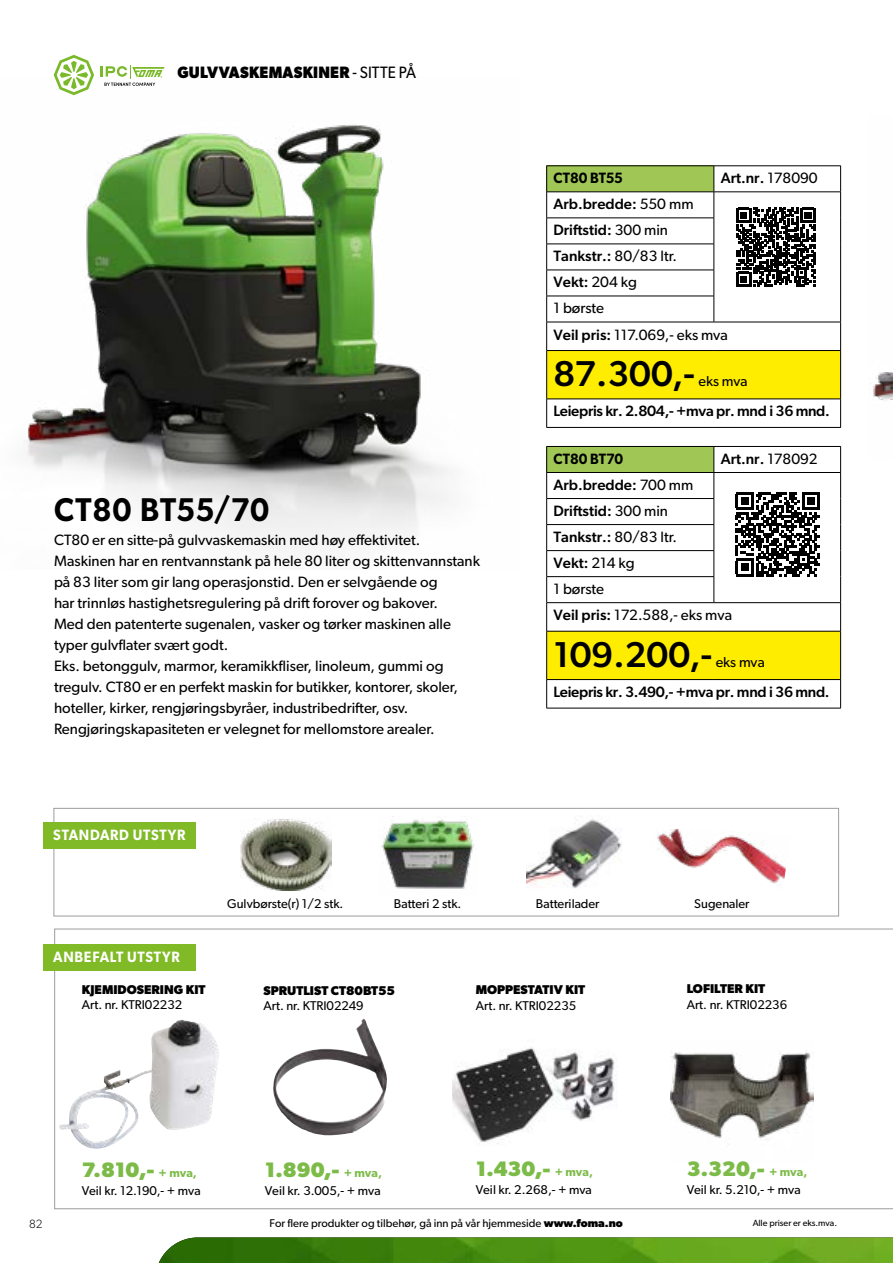
<style>
.page{position:relative;width:893px;height:1263px;background:#fff}
.page>*{position:absolute;margin:0;border:0;box-sizing:border-box;transform-origin:0 0}
.t1{font:500 36px "Gibson";color:#000}
.t2{font:600 33px "Gibson";letter-spacing:.025em;color:#000;scale:.93 1}
.t3{font:700 21px "Gibson";color:#7cbb48}
.t4{font:700 16.5px "Gibson";letter-spacing:.015em;color:#000;scale:.93 1}
.t5{font:15px/26.1px "Gibson";color:#000}
.t6{font:500 15px "Gibson";letter-spacing:-.02em;color:#000}
.t7{font:600 15px "Gibson";letter-spacing:.045em;color:#fff;scale:.93 1}
.t8{font:600 15px "Gibson";color:#000;scale:.93 1}
.t9{font:14.4px "Gibson";color:#000}
.t10{font:12.75px "Gibson";color:#000}
.t11{font:700 12.75px "Gibson";color:#000}
.t12{font:300 12px "Gibson";color:#000}
.t13{font:11.25px "Gibson";color:#000}
.t14{font:9px "Gibson";color:#000}
.s1{font-weight:400}
.s2{font-weight:500}
.s3{font-weight:600;font-size:12px}
.s4{font-weight:700}
</style>
<div class="page">
<img style="left:159px;top:1237px;width:734px;height:26px">
<svg style="left:54px;top:929px;width:839px;height:280px"></svg>
<div style="left:54px;top:808px;width:785px;height:108px;border:1px solid #9d9d9c"></div>
<img style="left:873px;top:372px;width:20px;height:28px">
<img style="left:26px;top:95px;width:426px;height:453px">
<img style="left:240px;top:819px;width:92px;height:71px">
<img style="left:656px;top:829px;width:130px;height:54px">
<img style="left:381px;top:820px;width:93px;height:69px">
<img style="left:526px;top:819px;width:96px;height:70px">
<img style="left:59px;top:1020px;width:161px;height:129px">
<img style="left:273px;top:1019px;width:114px;height:116px">
<img style="left:452px;top:1039px;width:165px;height:110px">
<img style="left:670px;top:1040px;width:143px;height:121px">
<svg style="left:547px;top:167px;width:293px;height:260px"></svg>
<div style="left:547px;top:350px;width:294px;height:49px;background:#ffed00"></div>
<hr style="left:546px;top:166px;width:168px;height:1px;background:#000">
<hr style="left:714px;top:166px;width:127px;height:1px;background:#000">
<hr style="left:546px;top:192px;width:168px;height:1px;background:#000">
<hr style="left:714px;top:192px;width:127px;height:1px;background:#000">
<hr style="left:546px;top:218px;width:168px;height:1px;background:#000">
<hr style="left:546px;top:244px;width:168px;height:1px;background:#000">
<hr style="left:546px;top:270px;width:168px;height:1px;background:#000">
<hr style="left:546px;top:296px;width:168px;height:1px;background:#000">
<svg style="left:714px;top:166px;width:1px;height:156px"></svg>
<hr style="left:546px;top:322px;width:168px;height:1px;background:#000">
<svg style="left:546px;top:166px;width:1px;height:184px"></svg>
<hr style="left:714px;top:322px;width:127px;height:1px;background:#000">
<svg style="left:840px;top:166px;width:1px;height:184px"></svg>
<hr style="left:546px;top:350px;width:168px;height:1px;background:#000">
<hr style="left:546px;top:351px;width:1px;height:48px;background:#000">
<hr style="left:714px;top:350px;width:127px;height:1px;background:#000">
<hr style="left:840px;top:351px;width:1px;height:48px;background:#000">
<hr style="left:546px;top:399px;width:168px;height:1px;background:#000">
<svg style="left:546px;top:399px;width:1px;height:28px"></svg>
<hr style="left:714px;top:399px;width:127px;height:1px;background:#000">
<svg style="left:840px;top:399px;width:1px;height:28px"></svg>
<hr style="left:546px;top:427px;width:168px;height:1px;background:#000">
<hr style="left:714px;top:427px;width:127px;height:1px;background:#000">
<svg style="left:547px;top:447px;width:293px;height:261px"></svg>
<div style="left:547px;top:631px;width:294px;height:48px;background:#ffed00"></div>
<hr style="left:546px;top:446px;width:168px;height:1px;background:#000">
<hr style="left:714px;top:446px;width:127px;height:1px;background:#000">
<hr style="left:546px;top:472px;width:168px;height:1px;background:#000">
<hr style="left:714px;top:472px;width:127px;height:1px;background:#000">
<hr style="left:546px;top:498px;width:168px;height:1px;background:#000">
<hr style="left:546px;top:524px;width:168px;height:1px;background:#000">
<hr style="left:546px;top:550px;width:168px;height:1px;background:#000">
<hr style="left:546px;top:576px;width:168px;height:1px;background:#000">
<svg style="left:714px;top:447px;width:1px;height:155px"></svg>
<hr style="left:546px;top:602px;width:168px;height:1px;background:#000">
<svg style="left:546px;top:447px;width:1px;height:184px"></svg>
<hr style="left:714px;top:602px;width:127px;height:1px;background:#000">
<svg style="left:840px;top:447px;width:1px;height:184px"></svg>
<hr style="left:546px;top:631px;width:168px;height:1px;background:#000">
<hr style="left:546px;top:631px;width:1px;height:48px;background:#000">
<hr style="left:714px;top:631px;width:127px;height:1px;background:#000">
<hr style="left:840px;top:631px;width:1px;height:48px;background:#000">
<hr style="left:546px;top:679px;width:168px;height:1px;background:#000">
<svg style="left:546px;top:680px;width:1px;height:28px"></svg>
<hr style="left:714px;top:679px;width:127px;height:1px;background:#000">
<svg style="left:840px;top:680px;width:1px;height:28px"></svg>
<hr style="left:546px;top:708px;width:168px;height:1px;background:#000">
<hr style="left:714px;top:708px;width:127px;height:1px;background:#000">
<div style="left:730px;top:200px;width:95px;height:96px;background:#fff"></div>
<svg style="left:736px;top:208px;width:79px;height:79px"></svg>
<div style="left:730px;top:487px;width:95px;height:94px;background:#fff"></div>
<svg style="left:736px;top:492px;width:84px;height:84px"></svg>
<svg style="left:54px;top:55px;width:40px;height:40px"></svg>
<svg style="left:100px;top:65px;width:65px;height:21px"></svg>
<div style="left:44px;top:944px;width:152px;height:26px;background:#80ba27"></div>
<div style="left:44px;top:822px;width:152px;height:26px;background:#80ba27"></div>
<p class="t4" style="left:178px;top:62px;width:258px">GULVVASKEMASKINER <span class="s1">- SITTE PÅ</span></p>
<h2 class="t2" style="left:54px;top:490px;width:233px">CT80 BT55/70</h2>
<p class="t5" style="left:54px;top:529px;width:428px;line-height:21px">CT80 er en sitte-på gulvvaskemaskin med høy effektivitet.<br>Maskinen har en rentvannstank på hele 80 liter og skittenvannstank på 83 liter som gir lang operasjonstid. Den er selvgående og<br>har trinnløs hastighetsregulering på drift forover og bakover.<br>Med den patenterte sugenalen, vasker og tørker maskinen alle typer gulvflater svært godt.<br>Eks. betonggulv, marmor, keramikkfliser, linoleum, gummi og tregulv. CT80 er en perfekt maskin for butikker, kontorer, skoler, hoteller, kirker, rengjøringsbyråer, industribedrifter, osv.<br>Rengjøringskapasiteten er velegnet for mellomstore arealer.</p>
<p class="t7" style="left:53px;top:826px;width:144px">STANDARD UTSTYR</p>
<p class="t8" style="left:553px;top:169px;width:76px">CT80 BT55</p>
<p class="t6" style="left:721px;top:169px;width:98px">Art.nr. <span class="s1">178090</span></p>
<p class="t5" style="left:553px;top:191px;width:176px"><span class="s2">Arb.bredde:</span> 550 mm<br><span class="s2">Driftstid:</span> 300 min<br><span class="s2">Tankstr.:</span> 80/83 ltr.<br><span class="s2">Vekt:</span> 204 kg<br>1 børste<br><span class="s2">Veil pris:</span> 117.069,- eks mva</p>
<h1 class="t1" style="left:553px;top:352px;width:143px">87.300,-</h1>
<p class="t9" style="left:698px;top:372px;width:51px">eks mva</p>
<p class="t6" style="left:553px;top:402px;width:278px">Leiepris kr. 2.804,- +mva pr. mnd i 36 mnd.</p>
<p class="t8" style="left:553px;top:450px;width:77px">CT80 BT70</p>
<p class="t6" style="left:721px;top:450px;width:98px">Art.nr. <span class="s1">178092</span></p>
<p class="t5" style="left:553px;top:472px;width:180px"><span class="s2">Arb.bredde:</span> 700 mm<br><span class="s2">Driftstid:</span> 300 min<br><span class="s2">Tankstr.:</span> 80/83 ltr.<br><span class="s2">Vekt:</span> 214 kg<br>1 børste<br><span class="s2">Veil pris:</span> 172.588,- eks mva</p>
<h1 class="t1" style="left:553px;top:633px;width:160px">109.200,-</h1>
<p class="t9" style="left:716px;top:653px;width:51px">eks mva</p>
<p class="t6" style="left:553px;top:683px;width:278px">Leiepris kr. 3.490,- +mva pr. mnd i 36 mnd.</p>
<p class="t7" style="left:53px;top:948px;width:138px">ANBEFALT UTSTYR</p>
<p class="t11" style="left:82px;top:982px;width:125px">KJEMIDOSERING KIT</p>
<p class="t10" style="left:82px;top:997px;width:102px">Art. nr. KTRI02232</p>
<p class="t10" style="left:227px;top:896px;width:118px">Gulvbørste(r) 1/2 stk.</p>
<p class="t10" style="left:394px;top:896px;width:69px">Batteri 2 stk.</p>
<p class="t10" style="left:536px;top:896px;width:65px">Batterilader</p>
<p class="t10" style="left:694px;top:896px;width:57px">Sugenaler</p>
<p class="t11" style="left:263px;top:983px;width:133px">SPRUTLIST CT80BT55</p>
<p class="t10" style="left:263px;top:998px;width:102px">Art. nr. KTRI02249</p>
<p class="t11" style="left:476px;top:982px;width:111px">MOPPESTATIV KIT</p>
<p class="t10" style="left:476px;top:997px;width:102px">Art. nr. KTRI02235</p>
<p class="t11" style="left:687px;top:981px;width:80px">LOFILTER KIT</p>
<p class="t10" style="left:687px;top:997px;width:102px">Art. nr. KTRI02236</p>
<h3 class="t3" style="left:82px;top:1157px;width:116px">7.810,- <span class="s3">+ mva,</span></h3>
<p class="t10" style="left:82px;top:1183px;width:120px">Veil kr. 12.190,- + mva</p>
<h3 class="t3" style="left:265px;top:1157px;width:119px">1.890,- <span class="s3">+ mva,</span></h3>
<p class="t10" style="left:265px;top:1183px;width:117px">Veil kr. 3.005,- + mva</p>
<h3 class="t3" style="left:476px;top:1156px;width:119px">1.430,- <span class="s3">+ mva,</span></h3>
<p class="t10" style="left:476px;top:1182px;width:118px">Veil kr. 2.268,- + mva</p>
<h3 class="t3" style="left:687px;top:1156px;width:122px">3.320,- <span class="s3">+ mva,</span></h3>
<p class="t10" style="left:687px;top:1182px;width:115px">Veil kr. 5.210,- + mva</p>
<p class="t12" style="left:29px;top:1216px;width:15px">82</p>
<p class="t13" style="left:270px;top:1217px;width:355px">For flere produkter og tilbehør, gå inn på vår hjemmeside <span class="s4">www.foma.no</span></p>
<p class="t14" style="left:753px;top:1217px;width:86px">Alle priser er eks.mva.</p>
</div>
